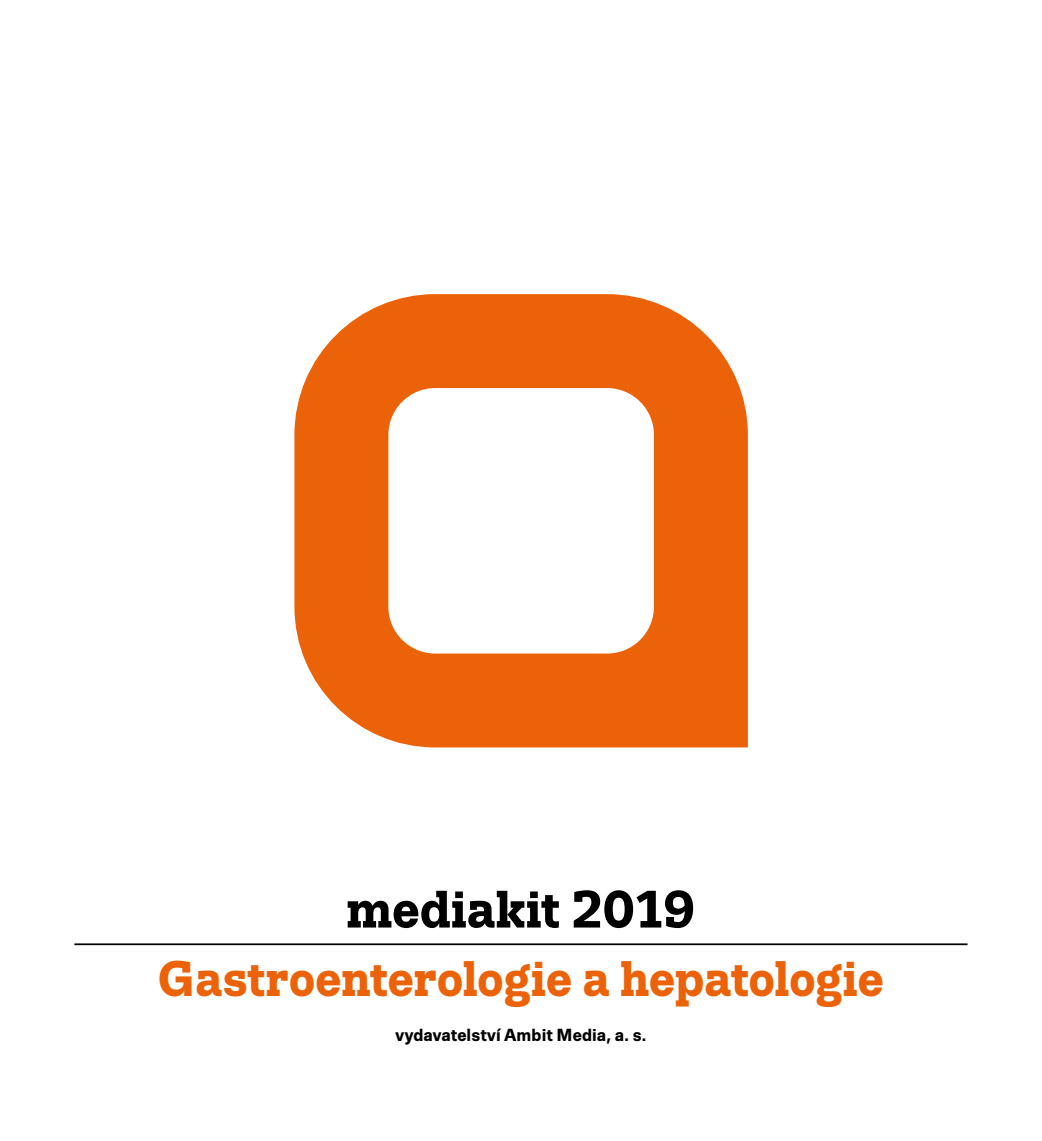
<style>
.page{position:relative;width:1042px;height:1141px;background:#fff}
.page>*{position:absolute;margin:0;border:0;box-sizing:border-box;transform-origin:0 0}
.t1{font:700 52.5px "Trivia Slab";color:#000}
.t2{font:700 49.88px "Trivia Slab";letter-spacing:-.005em;color:#eb6209}
.t3{font:700 17.5px "Trivia Sans";letter-spacing:.005em;color:#000}
</style>
<div class="page">
<svg style="left:294px;top:294px;width:454px;height:453px;fill:#eb6209"></svg>
<hr style="left:74px;top:943px;width:893px;height:2px;background:#000">
<p class="t1" style="left:347px;top:881px;width:350px">mediakit 2019</p>
<p class="t2" style="left:158px;top:951px;width:727px">Gastroenterologie a hepatologie</p>
<p class="t3" style="left:395px;top:1026px;width:252px">vydavatelství Ambit Media, a. s.</p>
</div>
